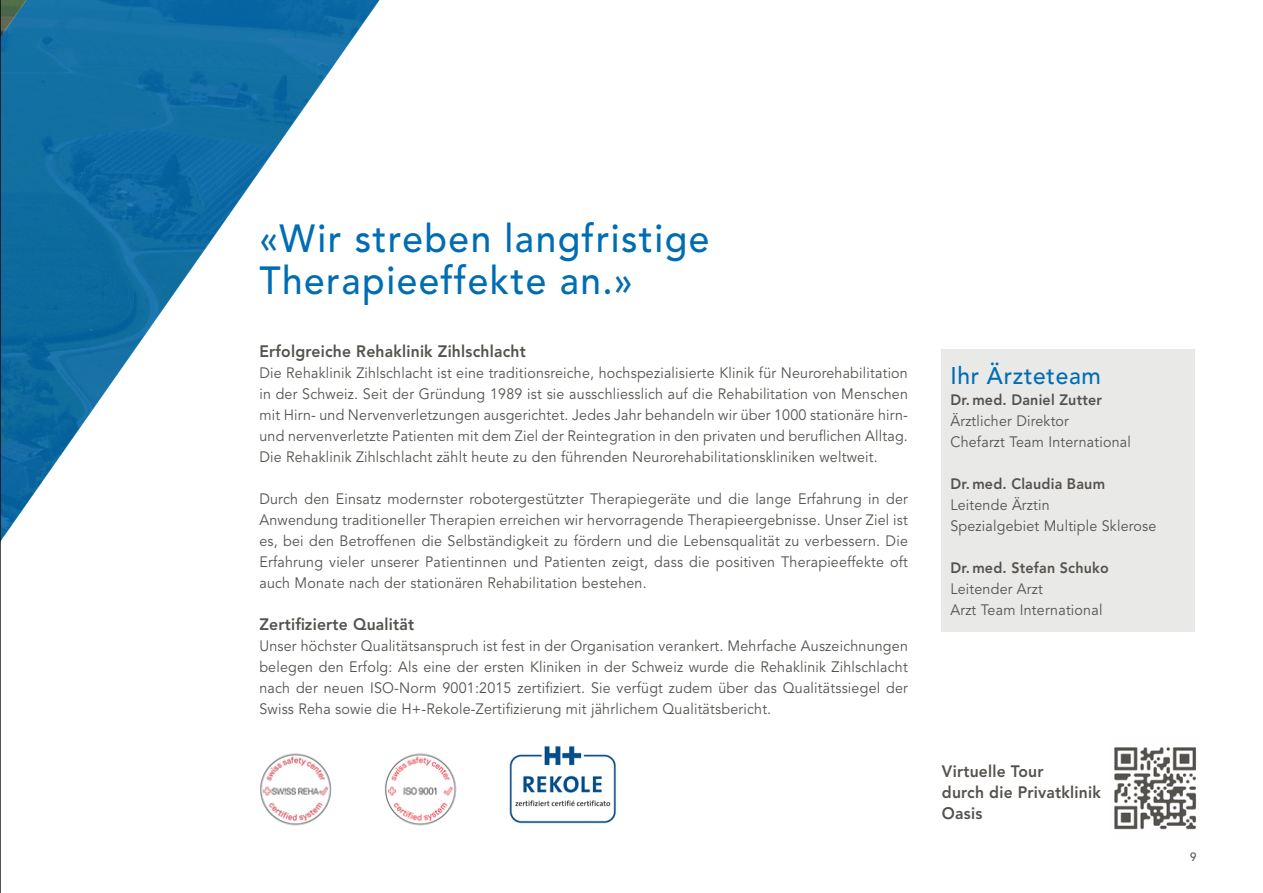
<style>
.page{position:relative;width:1263px;height:893px;background:#fff}
.page>*{position:absolute;margin:0;border:0;box-sizing:border-box;transform-origin:0 0}
.t1{font:500 39px/42px "Avenir LT Pro";letter-spacing:.04em;color:#006db2;scale:.95 1}
.t2{font:500 24px "Avenir LT Pro";letter-spacing:.03em;color:#006db2;scale:.95 1}
.t3{font:800 16.5px/21px "Avenir LT Pro";letter-spacing:.015em;color:#55524e;scale:.95 1}
.t4{font:15px/21px "Avenir LT Pro";letter-spacing:.015em;color:#55524e;text-align:justify;scale:.95 1}
.t5{font:800 15px "Avenir LT Pro";letter-spacing:.015em;color:#55524e;scale:.95 1}
.t6{font:500 12px "Avenir LT Pro";color:#575855;scale:.95 1}
</style>
<div class="page">
<svg style="left:35px;top:0;width:345px;height:492px"></svg>
<svg style="left:1px;top:0;width:34px;height:541px"></svg>
<img style="left:509px;top:746px;width:107px;height:78px">
<img style="left:260px;top:753px;width:197px;height:73px">
<div style="left:942px;top:349px;width:253px;height:282px;background:#e9e9e8"></div>
<img style="left:1114px;top:747px;width:82px;height:83px">
<hr style="left:0;top:0;width:1px;height:893px;background:#000">
<h1 class="t1" style="left:259px;top:218px;width:475px">«Wir streben langfristige<br>Therapieeffekte an.»</h1>
<p class="t3" style="left:259px;top:341px;width:282px">Erfolgreiche Rehaklinik Zihlschlacht</p>
<p class="t4" style="left:259px;top:363px;width:684px">Die Rehaklinik Zihlschlacht ist eine traditionsreiche, hochspezialisierte Klinik für Neurorehabilitation in der Schweiz. Seit der Gründung 1989 ist sie ausschliesslich auf die Rehabilitation von Menschen mit Hirn- und Nervenverletzungen ausgerichtet. Jedes Jahr behandeln wir über 1000 stationäre hirn&shy;und nervenverletzte Patienten mit dem Ziel der Reintegration in den privaten und beruflichen Alltag.<br>Die Rehaklinik Zihlschlacht zählt heute zu den führenden Neurorehabilitationskliniken weltweit.</p>
<p class="t4" style="left:259px;top:489px;width:684px">Durch den Einsatz modernster robotergestützter Therapiegeräte und die lange Erfahrung in der Anwendung traditioneller Therapien erreichen wir hervorragende Therapieergebnisse. Unser Ziel ist es, bei den Betroffenen die Selbständigkeit zu fördern und die Lebensqualität zu verbessern. Die Erfahrung vieler unserer Patientinnen und Patienten zeigt, dass die positiven Therapieeffekte oft auch Monate nach der stationären Rehabilitation bestehen.</p>
<p class="t3" style="left:259px;top:614px;width:165px">Zertifizierte Qualität</p>
<p class="t4" style="left:259px;top:636px;width:684px">Unser höchster Qualitätsanspruch ist fest in der Organisation verankert. Mehrfache Auszeichnungen belegen den Erfolg: Als eine der ersten Kliniken in der Schweiz wurde die Rehaklinik Zihlschlacht nach der neuen ISO-Norm 9001:2015 zertifiziert. Sie verfügt zudem über das Qualitätssiegel der Swiss Reha sowie die H+-Rekole-Zertifizierung mit jährlichem Qualitätsbericht.</p>
<h2 class="t2" style="left:950px;top:361px;width:160px">Ihr Ärzteteam</h2>
<p class="t5" style="left:950px;top:391px;width:161px">Dr. med. Daniel Zutter</p>
<p class="t4" style="left:950px;top:410px;width:192px">Ärztlicher Direktor<br>Chefarzt Team International</p>
<p class="t5" style="left:950px;top:475px;width:164px">Dr. med. Claudia Baum</p>
<p class="t4" style="left:950px;top:494px;width:218px">Leitende Ärztin<br>Spezialgebiet Multiple Sklerose</p>
<p class="t5" style="left:950px;top:559px;width:168px">Dr. med. Stefan Schuko</p>
<p class="t4" style="left:950px;top:578px;width:161px">Leitender Arzt<br>Arzt Team International</p>
<p class="t3" style="left:942px;top:761px;width:169px">Virtuelle Tour<br>durch die Privatklinik<br>Oasis</p>
<p class="t6" style="left:1190px;top:850px;width:8px">9</p>
</div>
